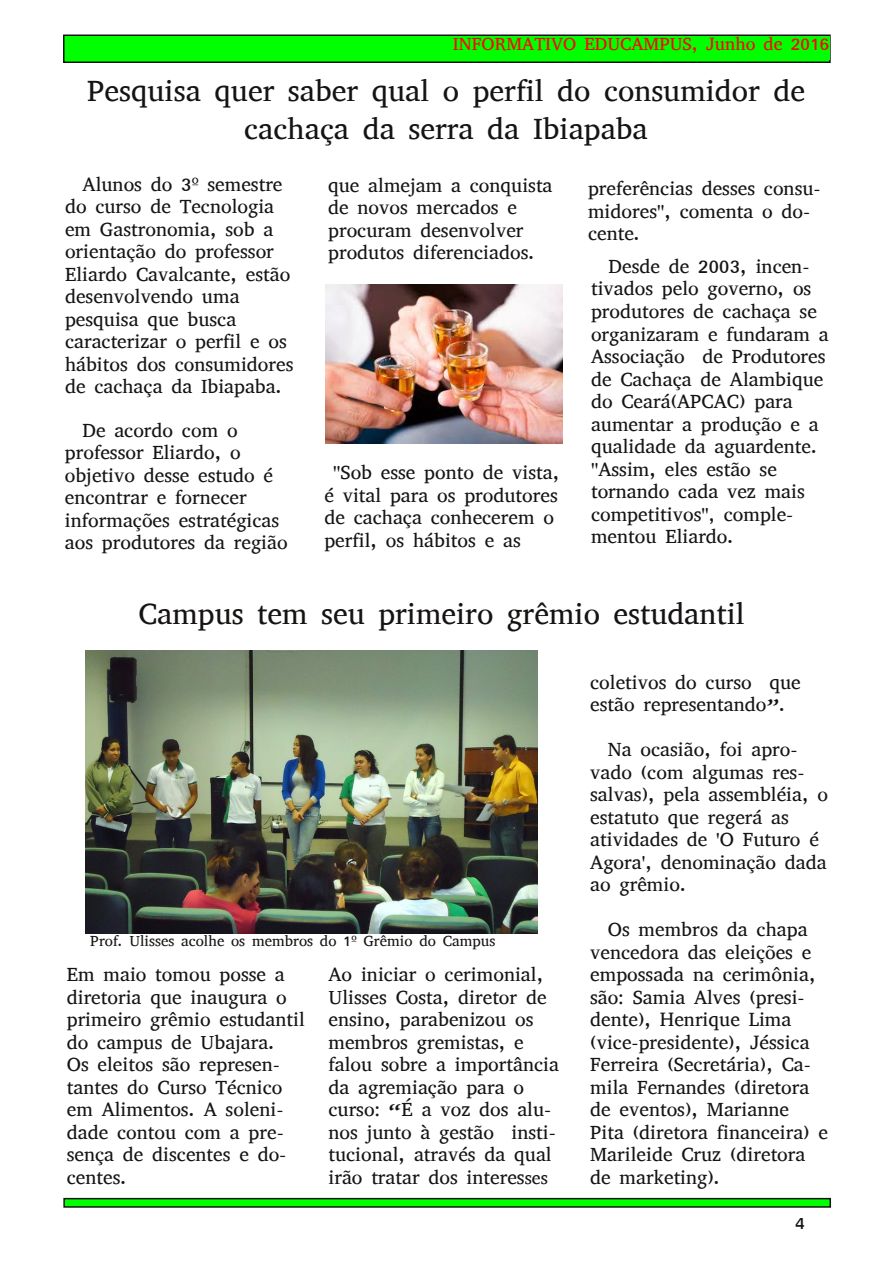
<style>
.page{position:relative;width:893px;height:1263px;background:#fff}
.page>*{position:absolute;margin:0;border:0;box-sizing:border-box;transform-origin:0 0}
.t1{font:30px/37.5px "Abyssinica SIL";color:#161413;text-align:center}
.t2{font:19.5px/22.5px "Abyssinica SIL";color:#161413}
.t3{font:18px "Abyssinica SIL";color:#f00}
.t4{font:18px "Abyssinica SIL";color:#161413}
.t5{font:15px "Abyssinica SIL";color:#161413}
.s1{font-size:18px}
</style>
<div class="page">
<div style="left:64px;top:35px;width:766px;height:27px;background:#0f0"></div>
<div style="left:63px;top:34px;width:768px;height:29px;border:2px solid #161413"></div>
<div style="left:64px;top:1198px;width:766px;height:9px;background:#0f0"></div>
<div style="left:63px;top:1198px;width:768px;height:10px;border:2px solid #161413"></div>
<div style="left:427px;top:36px;width:403px;height:24px;background:#0f0"></div>
<img style="left:326px;top:284px;width:237px;height:159px">
<img style="left:85px;top:651px;width:453px;height:282px">
<p class="t3" style="left:453px;top:34px;width:378px">INFORMATIVO EDUCAMPUS, Junho de 2016</p>
<h1 class="t1" style="left:87px;top:72px;width:719px">Pesquisa quer saber qual o perfil do consumidor de cachaça da serra da Ibiapaba</h1>
<p class="t2" style="left:65px;top:173px;width:230px;text-indent:18px">Alunos do 3º semestre do curso de Tecnologia em Gastronomia, sob a orientação do professor<br>Eliardo Cavalcante, estão desenvolvendo uma pesquisa que busca caracterizar o perfil e os hábitos dos consumidores de cachaça da Ibiapaba.</p>
<p class="t2" style="left:328px;top:174px;width:226px">que almejam a conquista de novos mercados e procuram desenvolver produtos diferenciados.</p>
<p class="t2" style="left:588px;top:177px;width:234px">preferências desses consu&shy;midores'', comenta o do&shy;cente.</p>
<p class="t2" style="left:591px;top:255px;width:239px;text-indent:18px">Desde de 2003, incen&shy;tivados pelo governo, os produtores de cachaça se organizaram e fundaram a<br>Associação de Produtores de Cachaça de Alambique do Ceará(APCAC) para aumentar a produção e a qualidade da aguardente. ''Assim, eles estão se tornando cada vez mais competitivos''<span class="s1">,</span> comple&shy;mentou Eliardo.</p>
<p class="t2" style="left:65px;top:419px;width:224px;text-indent:18px">De acordo com o professor Eliardo, o objetivo desse estudo é encontrar e fornecer informações estratégicas aos produtores da região</p>
<p class="t2" style="left:324px;top:461px;width:236px;text-indent:9px">''Sob esse ponto de vista, é vital para os produtores de cachaça conhecerem o perfil, os hábitos e as</p>
<h1 class="t1" style="left:138px;top:595px;width:608px">Campus tem seu primeiro grêmio estudantil</h1>
<p class="t5" style="left:90px;top:934px;width:407px">Prof. Ulisses acolhe os membros do 1º Grêmio do Campus</p>
<p class="t2" style="left:67px;top:963px;width:240px">Em maio tomou posse a diretoria que inaugura o primeiro grêmio estudantil do campus de Ubajara.<br>Os eleitos são represen&shy;tantes do Curso Técnico em Alimentos. A soleni&shy;dade contou com a pre&shy;sença de discentes e do&shy;centes.</p>
<p class="t2" style="left:328px;top:963px;width:232px">Ao iniciar o cerimonial,<br>Ulisses Costa, diretor de ensino, parabenizou os membros gremistas, e falou sobre a importância da agremiação para o curso: “É a voz dos alu&shy;nos junto à gestão insti&shy;tucional, através da qual irão tratar dos interes<span class="s1">ses</span></p>
<p class="t2" style="left:590px;top:670px;width:212px">coletivos do curso que estão representando”.</p>
<p class="t2" style="left:590px;top:738px;width:239px;text-indent:18px">Na ocasião, foi apro&shy;vado (com algumas res&shy;salvas), pela assembléia, o estatuto que regerá as atividades de 'O Futuro é<br>Agora', denominação dada ao grêmio.</p>
<p class="t2" style="left:590px;top:918px;width:239px;text-indent:18px">Os membros da chapa vencedora das eleições e empossada na cerimônia, são: Samia Alves (presi&shy;dente), Henrique Lima (vice-presidente), Jéssica<br>Ferreira (Secretária), Ca&shy;mila Fernandes (diretora de eventos), Marianne<br>Pita (diretora financeira) e<br>Marileide Cruz (diretora de marketing).</p>
<p class="t4" style="left:795px;top:1214px;width:11px">4</p>
</div>
